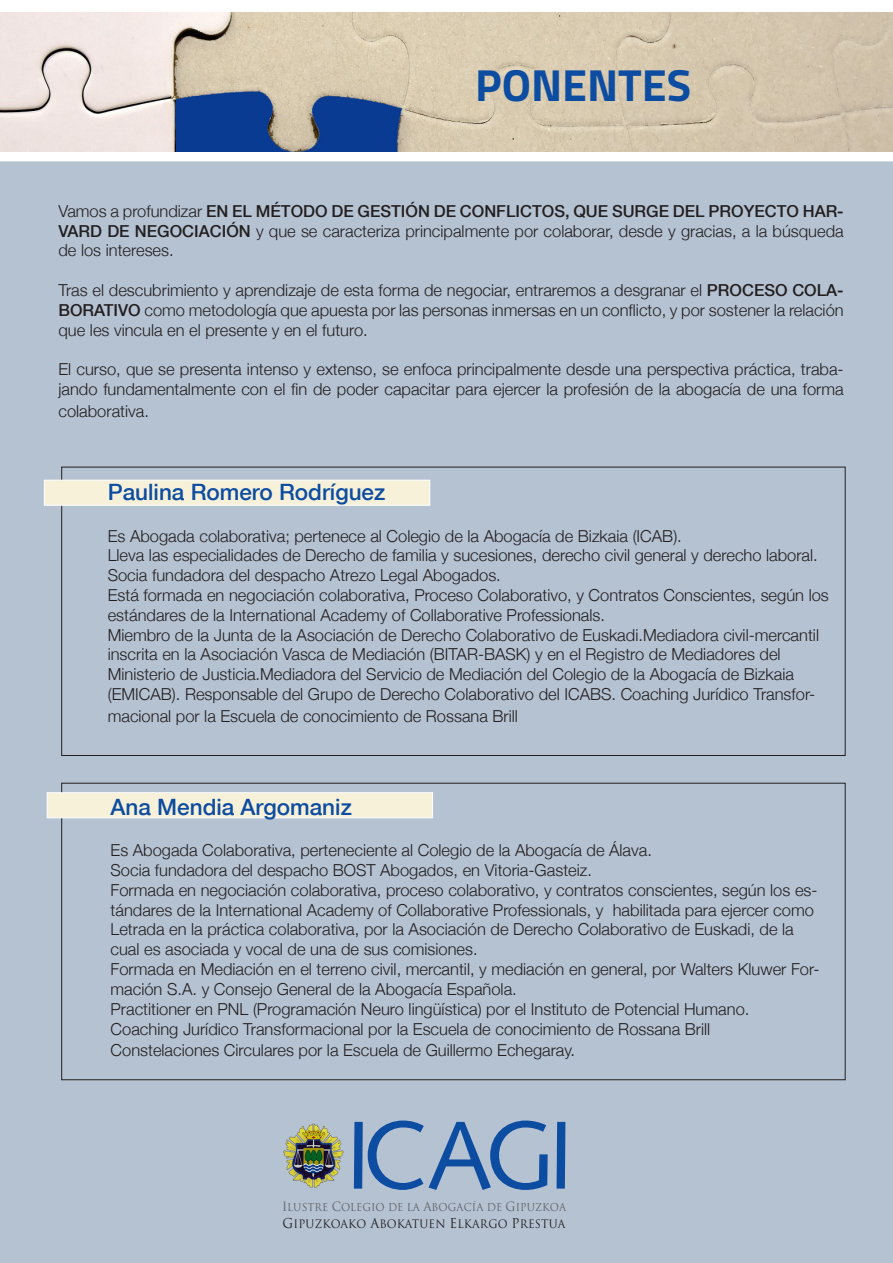
<style>
.page{position:relative;width:893px;height:1263px;background:#fff}
.page>*{position:absolute;margin:0;border:0;box-sizing:border-box;transform-origin:0 0}
.t1{font:700 45px "Titillium";color:#0d4da1}
.t2{font:500 22.5px "Helvetica Neue";color:#0d4da1}
.t3{font:300 16.5px/19.8px "Helvetica Neue";color:#231f20}
.t4{font:11.4px "Trajan Pro";letter-spacing:.015em;color:#231f20;scale:.95 1}
.t5{font:10.65px "Trajan Pro";letter-spacing:.005em;color:#636366;scale:.95 1}
.s1{font-weight:500}
.s2{font-size:12.45px}
.s3{font-size:13.35px}
</style>
<div class="page">
<img style="left:0;top:13px;width:893px;height:139px">
<div style="left:1px;top:162px;width:891px;height:1100px;background:#b5c2d2"></div>
<div style="left:44px;top:480px;width:386px;height:26px;background:#f7f1da;border:1px solid #fff"></div>
<div style="left:47px;top:792px;width:386px;height:26px;background:#f7f1da;border:1px solid #fff"></div>
<img style="left:284px;top:1123px;width:60px;height:64px">
<svg style="left:354px;top:1120px;width:194px;height:70px"></svg>
<svg style="left:557px;top:1122px;width:8px;height:66px"></svg>
<p class="t1" style="left:475px;top:51px;width:218px">PONENTES</p>
<p class="t3" style="left:58px;top:200px;width:787px;text-align:justify">Vamos a profundizar <span class="s1">EN EL MÉTODO DE GESTIÓN DE CONFLICTOS, QUE SURGE DEL PROYECTO HAR-VARD DE NEGOCIACIÓN</span> y que se caracteriza principalmente por colaborar, desde y gracias, a la búsqueda de los intereses.</p>
<p class="t3" style="left:58px;top:279px;width:787px;text-align:justify">Tras el descubrimiento y aprendizaje de esta forma de negociar, entraremos a desgranar el <span class="s1">PROCESO COLA-BORATIVO</span> como metodología que apuesta por las personas inmersas en un conflicto, y por sostener la relación que les vincula en el presente y en el futuro.</p>
<p class="t3" style="left:58px;top:359px;width:787px">El curso, que se presenta intenso y extenso, se enfoca principalmente desde una perspectiva práctica, traba&shy;jando fundamentalmente con el fin de poder capacitar para ejercer la profesión de la abogacía de una forma</p>
<p class="t3" style="left:58px;top:400px;width:92px">colaborativa.</p>
<p class="t2" style="left:108px;top:474px;width:279px">Paulina Romero Rodríguez</p>
<p class="t3" style="left:108px;top:525px;width:576px">Es Abogada colaborativa; pertenece al Colegio de la Abogacía de Bizkaia (ICAB).</p>
<p class="t3" style="left:108px;top:545px;width:712px">Lleva las especialidades de Derecho de familia y sucesiones, derecho civil general y derecho laboral.<br>Socia fundadora del despacho Atrezo Legal Abogados.</p>
<p class="t3" style="left:108px;top:584px;width:723px">Está formada en negociación colaborativa, Proceso Colaborativo, y Contratos Conscientes, según los estándares de la International Academy of Collaborative Professionals.</p>
<p class="t3" style="left:108px;top:624px;width:713px">Miembro de la Junta de la Asociación de Derecho Colaborativo de Euskadi.Mediadora civil-mercantil inscrita en la Asociación Vasca de Mediación (BITAR-BASK) y en el Registro de Mediadores del Ministerio de Justicia.Mediadora del Servicio de Mediación del Colegio de la Abogacía de Bizkaia (EMICAB). Responsable del Grupo de Derecho Colaborativo del ICABS. Coaching Jurídico Transfor-</p>
<p class="t3" style="left:108px;top:705px;width:412px">macional por la Escuela de conocimiento de Rossana Brill</p>
<p class="t2" style="left:111px;top:789px;width:243px">Ana Mendia Argomaniz</p>
<p class="t3" style="left:111px;top:839px;width:543px">Es Abogada Colaborativa, perteneciente al Colegio de la Abogacía de Álava.</p>
<p class="t3" style="left:111px;top:859px;width:483px">Socia fundadora del despacho BOST Abogados, en Vitoria-Gasteiz.</p>
<p class="t3" style="left:111px;top:879px;width:709px">Formada en negociación colaborativa, proceso colaborativo, y contratos conscientes, según los es&shy;tándares de la International Academy of Collaborative Professionals, y habilitada para ejercer como Letrada en la práctica colaborativa, por la Asociación de Derecho Colaborativo de Euskadi, de la cual es asociada y vocal de una de sus comisiones.</p>
<p class="t3" style="left:111px;top:958px;width:710px">Formada en Mediación en el terreno civil, mercantil, y mediación en general, por Walters Kluwer For&shy;mación S.A. y Consejo General de la Abogacía Española.</p>
<p class="t3" style="left:111px;top:998px;width:640px">Practitioner en PNL (Programación Neuro lingüística) por el Instituto de Potencial Humano.</p>
<p class="t3" style="left:111px;top:1018px;width:601px">Coaching Jurídico Transformacional por la Escuela de conocimiento de Rossana Brill</p>
<p class="t3" style="left:111px;top:1039px;width:466px">Constelaciones Circulares por la Escuela de Guillermo Echegaray.</p>
<p class="t5" style="left:282px;top:1201px;width:300px"><span class="s2">I</span>LUSTRE <span class="s2">C</span>OLEGIO DE LA <span class="s2">A</span>BOGACÍA DE <span class="s2">G</span>IPUZKOA</p>
<p class="t4" style="left:283px;top:1217px;width:299px"><span class="s3">G</span>IPUZKOAKO <span class="s3">A</span>BOKATUEN <span class="s3">E</span>LKARGO <span class="s3">P</span>RESTUA</p>
</div>
